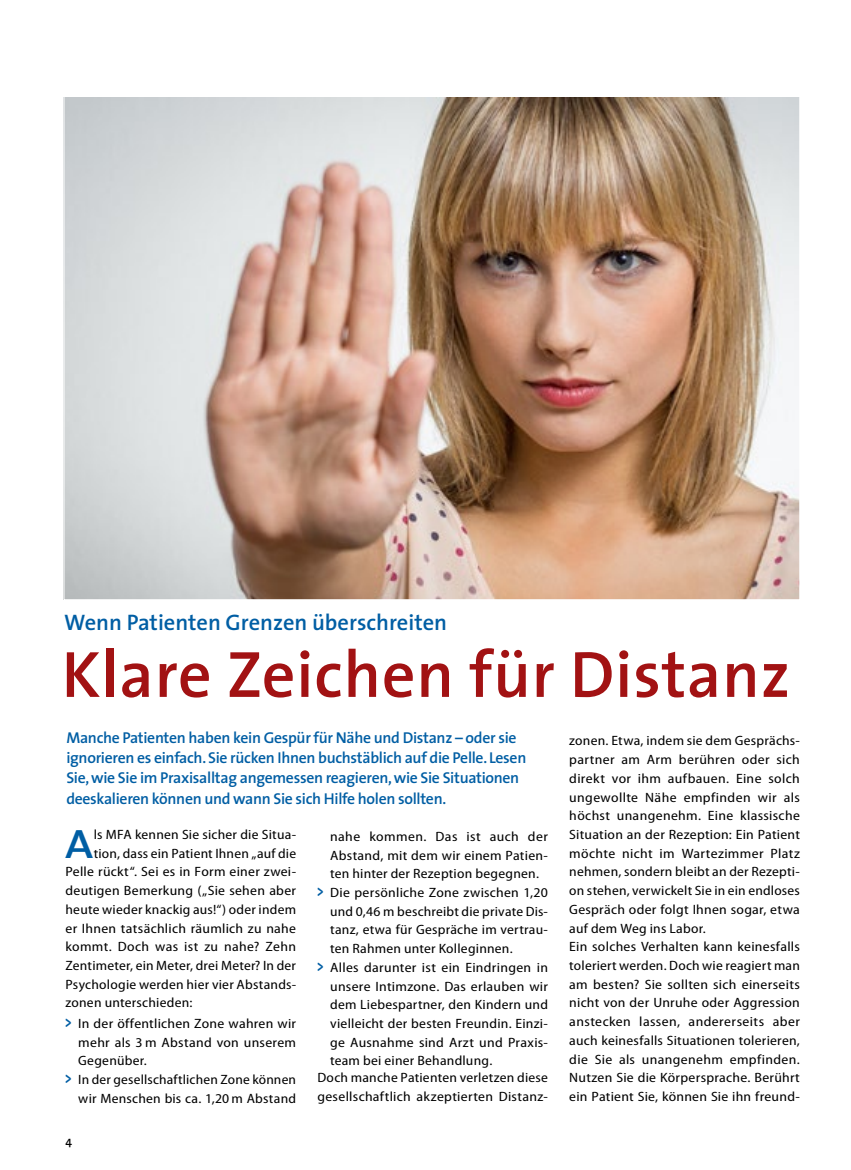
<style>
.page{position:relative;width:851px;height:1170px;background:#fff}
.page>*{position:absolute;margin:0;border:0;box-sizing:border-box;transform-origin:0 0}
._02_Subhead_15{font:600 66px "The Sans";letter-spacing:.01em;color:#a21213}
._05_copy_Initial{font:600 41.25px "The Sans";color:#005ea4;scale:1.1 1}
._02_Subhead_15-2{font:600 22.5px "The Sans";color:#005ea4}
._04_intro_Haupt__Vor{font:600 15.75px/20.2px "The Sans";letter-spacing:-.02em;color:#005ea4}
._05_copy_Initial-2{font:semi-condensed 13.5px/18.8px "Myriad Pro";letter-spacing:.015em;color:#000;text-align:justify;scale:1.11 1}
._05_copy_Initial-3{font:semi-condensed 13.5px/18.8px "Myriad Pro";letter-spacing:.015em;color:#000;scale:1.1 1}
._05_copy_Initial-4{font:semi-condensed 13.5px/18.8px "Myriad Pro";letter-spacing:.015em;color:#000;text-align:right;scale:1.09 1}
._04_intro_Haupt__Vor-2{font:600 12px "The Sans";color:#000}
.s1{font-family:"VAG Rounded";font-weight:700;font-stretch:normal;font-size:16.5px;color:#005ea4}
</style>
<div class="page">
<img style="left:66px;top:98px;width:731px;height:500px">
<p class="_02_Subhead_15-2" style="left:64px;top:603px;width:384px">Wenn Patienten Grenzen überschreiten</p>
<p class="_02_Subhead_15" style="left:62px;top:619px;width:730px">Klare Zeichen für Distanz</p>
<p class="_05_copy_Initial-3" style="left:569px;top:731px;width:211px;text-align:justify">zonen. Etwa, indem sie dem Gesprächs&shy;partner am Arm berühren oder sich direkt vor ihm aufbauen. Eine solch ungewollte Nähe empfinden wir als höchst unangenehm. Eine klassische Situation an der Rezeption: Ein Patient möchte nicht im Wartezimmer Platz nehmen, sondern bleibt an der Rezepti&shy;on stehen, verwickelt Sie in ein endloses Gespräch oder folgt Ihnen sogar, etwa auf dem Weg ins Labor.</p>
<p class="_05_copy_Initial-2" style="left:569px;top:937px;width:209px">Ein solches Verhalten kann keinesfalls toleriert werden. Doch wie reagiert man am besten? Sie sollten sich einerseits nicht von der Unruhe oder Aggression anstecken lassen, andererseits aber auch keinesfalls Situationen tolerieren, die Sie als unangenehm empfinden.<br>Nutzen Sie die Körpersprache. Berührt ein Patient Sie, können Sie ihn freund-</p>
<p class="_04_intro_Haupt__Vor" style="left:66px;top:727px;width:461px">Manche Patienten haben kein Gespür für Nähe und Distanz – oder sie ignorieren es einfach. Sie rücken Ihnen buchstäblich auf die Pelle. Lesen Sie, wie Sie im Praxisalltag angemessen reagieren, wie Sie Situationen deeskalieren können und wann Sie sich Hilfe holen sollten.</p>
<p class="_05_copy_Initial-2" style="left:330px;top:827px;width:198px">nahe kommen. Das ist auch der Abstand, mit dem wir einem Patien&shy;ten hinter der Rezeption begegnen.</p>
<p class="_05_copy_Initial-2" style="left:330px;top:883px;width:198px;text-indent:-13px"><span class="s1">&gt;</span> Die persönliche Zone zwischen 1,20 und 0,46 m beschreibt die private Dis&shy;tanz, etwa für Gespräche im vertrau&shy;ten Rahmen unter Kolleginnen.</p>
<p class="_05_copy_Initial-2" style="left:330px;top:958px;width:198px;text-indent:-13px"><span class="s1">&gt;</span> Alles darunter ist ein Eindringen in unsere Intimzone. Das erlauben wir dem Liebespartner, den Kindern und vielleicht der besten Freundin. Einzi&shy;ge Ausnahme sind Arzt und Praxis&shy;team bei einer Behandlung.</p>
<p class="_05_copy_Initial-3" style="left:317px;top:1068px;width:211px">Doch manche Patienten verletzen diese gesellschaftlich akzeptierten Distanz-</p>
<p class="_05_copy_Initial" style="left:65px;top:809px;width:27px">A</p>
<p class="_05_copy_Initial-3" style="left:94px;top:825px;width:185px">ls MFA kennen Sie sicher die Situa-</p>
<p class="_05_copy_Initial-4" style="left:94px;top:844px;width:187px">tion, dass ein Patient Ihnen „auf die</p>
<p class="_05_copy_Initial-2" style="left:65px;top:862px;width:209px">Pelle rückt“. Sei es in Form einer zwei-</p>
<p class="_05_copy_Initial-2" style="left:65px;top:881px;width:209px">deutigen Bemerkung („Sie sehen aber</p>
<p class="_05_copy_Initial-3" style="left:65px;top:900px;width:211px">heute wieder knackig aus!“) oder indem</p>
<p class="_05_copy_Initial-2" style="left:65px;top:918px;width:209px">er Ihnen tatsächlich räumlich zu nahe</p>
<p class="_05_copy_Initial-2" style="left:65px;top:937px;width:209px">kommt. Doch was ist zu nahe? Zehn</p>
<p class="_05_copy_Initial-3" style="left:65px;top:956px;width:211px">Zentimeter, ein Meter, drei Meter? In der</p>
<p class="_05_copy_Initial-3" style="left:65px;top:975px;width:211px">Psychologie werden hier vier Abstands-</p>
<p class="_05_copy_Initial-3" style="left:65px;top:993px;width:117px">zonen unterschieden:</p>
<p class="_05_copy_Initial-2" style="left:78px;top:1014px;width:198px;text-indent:-13px"><span class="s1">&gt;</span> In der öffentlichen Zone wahren wir mehr als 3 m Abstand von unserem Gegenüber.</p>
<p class="_05_copy_Initial-4" style="left:65px;top:1070px;width:213px"><span class="s1">&gt;</span> In der gesellschaftlichen Zone können wir Menschen bis ca. 1,20m Abstand</p>
<p class="_04_intro_Haupt__Vor-2" style="left:65px;top:1130px;width:8px">4</p>
</div>
